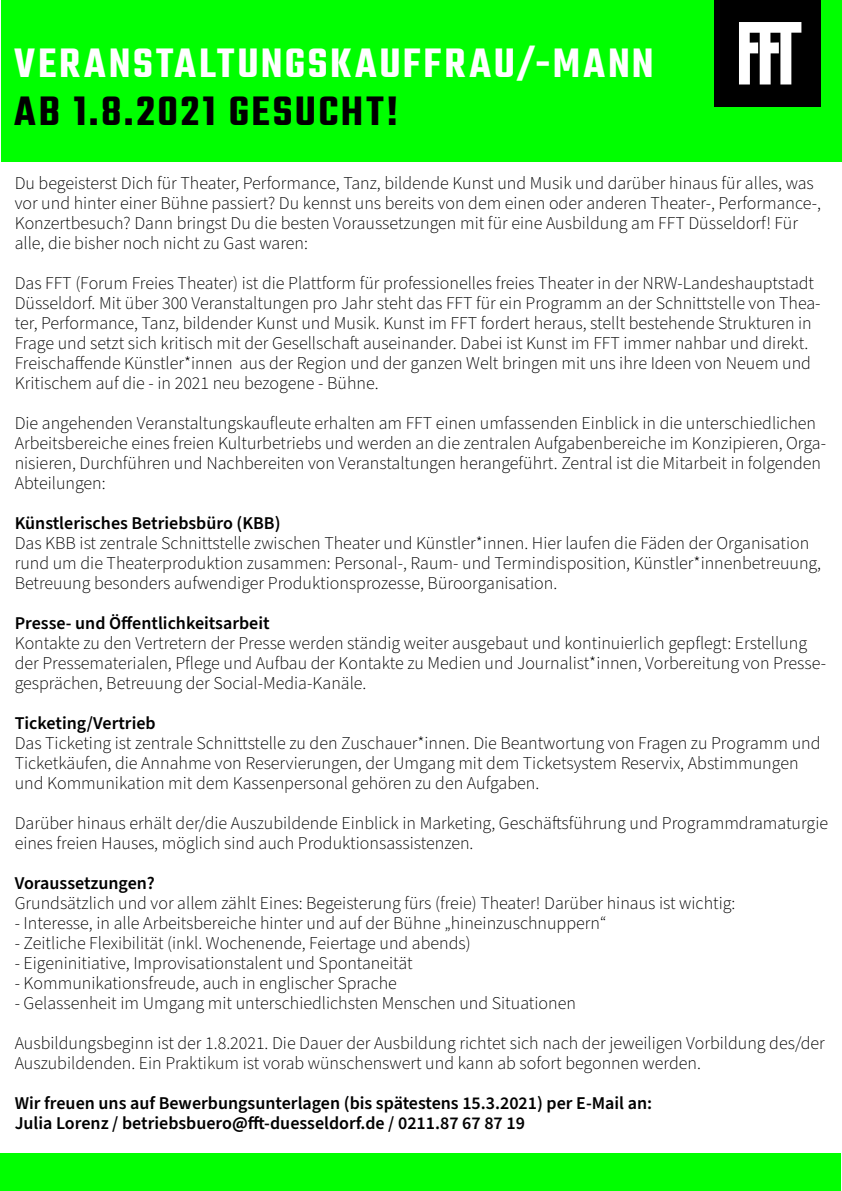
<style>
.page{position:relative;width:842px;height:1191px;background:#fff}
.page>*{position:absolute;margin:0;border:0;box-sizing:border-box;transform-origin:0 0}
.t1{font:600 44.8px "Teko";letter-spacing:.06em;color:#fff}
.t2{font:600 44.8px "Teko";letter-spacing:.06em;color:#000}
.t3{font:300 18px/20px "Source Sans Pro";color:#000}
.t4{font:600 18px/20px "Source Sans Pro";color:#000}
</style>
<div class="page">
<div style="left:1px;top:0;width:841px;height:161px;background:#0f0"></div>
<div style="left:0;top:1153px;width:841px;height:37px;background:#0f0"></div>
<div style="left:714px;top:0;width:107px;height:106px;background:#000"></div>
<svg style="left:739px;top:22px;width:62px;height:62px"></svg>
<h1 class="t1" style="left:14px;top:36px;width:641px">VERANSTALTUNGSKAUFFRAU/-MANN</h1>
<h1 class="t2" style="left:14px;top:84px;width:386px">AB 1.8.2021 GESUCHT!</h1>
<p class="t3" style="left:15px;top:173px;width:808px">Du begeisterst Dich für Theater, Performance, Tanz, bildende Kunst und Musik und darüber hinaus für alles, was vor und hinter einer Bühne passiert? Du kennst uns bereits von dem einen oder anderen Theater-, Performance-, Konzertbesuch? Dann bringst Du die besten Voraussetzungen mit für eine Ausbildung am FFT Düsseldorf! Für alle, die bisher noch nicht zu Gast waren:</p>
<p class="t3" style="left:15px;top:273px;width:807px">Das FFT (Forum Freies Theater) ist die Plattform für professionelles freies Theater in der NRW-Landeshauptstadt Düsseldorf. Mit über 300 Veranstaltungen pro Jahr steht das FFT für ein Programm an der Schnittstelle von Thea&shy;ter, Performance, Tanz, bildender Kunst und Musik. Kunst im FFT fordert heraus, stellt bestehende Strukturen in Frage und setzt sich kritisch mit der Gesellschaft auseinander. Dabei ist Kunst im FFT immer nahbar und direkt.<br>Freischaffende Künstler*innen aus der Region und der ganzen Welt bringen mit uns ihre Ideen von Neuem und Kritischem auf die - in 2021 neu bezogene - Bühne.</p>
<p class="t3" style="left:15px;top:413px;width:813px">Die angehenden Veranstaltungskaufleute erhalten am FFT einen umfassenden Einblick in die unterschiedlichen Arbeitsbereiche eines freien Kulturbetriebs und werden an die zentralen Aufgabenbereiche im Konzipieren, Orga&shy;nisieren, Durchführen und Nachbereiten von Veranstaltungen herangeführt. Zentral ist die Mitarbeit in folgenden Abteilungen:</p>
<p class="t4" style="left:15px;top:513px;width:267px">Künstlerisches Betriebsbüro (KBB)</p>
<p class="t3" style="left:15px;top:533px;width:808px">Das KBB ist zentrale Schnittstelle zwischen Theater und Künstler*innen. Hier laufen die Fäden der Organisation rund um die Theaterproduktion zusammen: Personal-, Raum- und Termindisposition, Künstler*innenbetreuung,<br>Betreuung besonders aufwendiger Produktionsprozesse, Büroorganisation.</p>
<p class="t4" style="left:15px;top:613px;width:256px">Presse- und Öffentlichkeitsarbeit</p>
<p class="t3" style="left:15px;top:633px;width:813px">Kontakte zu den Vertretern der Presse werden ständig weiter ausgebaut und kontinuierlich gepflegt: Erstellung der Pressematerialen, Pflege und Aufbau der Kontakte zu Medien und Journalist*innen, Vorbereitung von Presse&shy;gesprächen, Betreuung der Social-Media-Kanäle.</p>
<p class="t4" style="left:15px;top:713px;width:143px">Ticketing/Vertrieb</p>
<p class="t3" style="left:15px;top:733px;width:807px">Das Ticketing ist zentrale Schnittstelle zu den Zuschauer*innen. Die Beantwortung von Fragen zu Programm und<br>Ticketkäufen, die Annahme von Reservierungen, der Umgang mit dem Ticketsystem Reservix, Abstimmungen und Kommunikation mit dem Kassenpersonal gehören zu den Aufgaben.</p>
<p class="t3" style="left:15px;top:813px;width:815px">Darüber hinaus erhält der/die Auszubildende Einblick in Marketing, Geschäftsführung und Programmdramaturgie eines freien Hauses, möglich sind auch Produktionsassistenzen.</p>
<p class="t4" style="left:15px;top:873px;width:142px">Voraussetzungen?</p>
<p class="t3" style="left:15px;top:893px;width:722px">Grundsätzlich und vor allem zählt Eines: Begeisterung fürs (freie) Theater! Darüber hinaus ist wichtig:</p>
<p class="t3" style="left:15px;top:913px;width:593px">- Interesse, in alle Arbeitsbereiche hinter und auf der Bühne „hineinzuschnuppern“</p>
<p class="t3" style="left:15px;top:933px;width:458px">- Zeitliche Flexibilität (inkl. Wochenende, Feiertage und abends)</p>
<p class="t3" style="left:15px;top:953px;width:399px">- Eigeninitiative, Improvisationstalent und Spontaneität</p>
<p class="t3" style="left:15px;top:973px;width:384px">- Kommunikationsfreude, auch in englischer Sprache</p>
<p class="t3" style="left:15px;top:993px;width:563px">- Gelassenheit im Umgang mit unterschiedlichsten Menschen und Situationen</p>
<p class="t3" style="left:15px;top:1033px;width:812px">Ausbildungsbeginn ist der 1.8.2021. Die Dauer der Ausbildung richtet sich nach der jeweiligen Vorbildung des/der<br>Auszubildenden. Ein Praktikum ist vorab wünschenswert und kann ab sofort begonnen werden.</p>
<p class="t4" style="left:15px;top:1093px;width:639px">Wir freuen uns auf Bewerbungsunterlagen (bis spätestens 15.3.2021) per E-Mail an:<br>Julia Lorenz / betriebsbuero@fft-duesseldorf.de / 0211.87 67 87 19</p>
</div>
